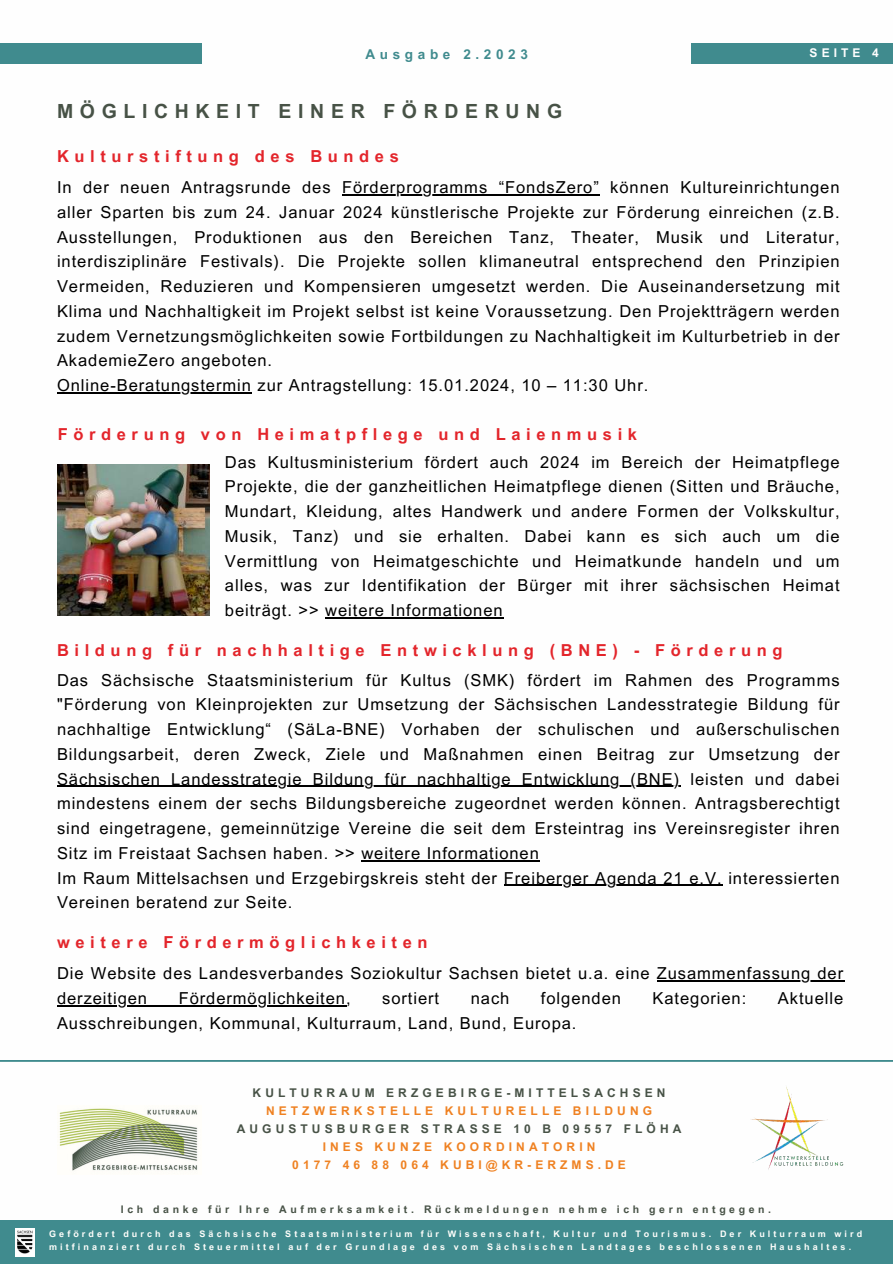
<style>
.page{position:relative;width:893px;height:1264px;background:#fff}
.page>*{position:absolute;margin:0;border:0;box-sizing:border-box;transform-origin:0 0}
.t1{font:700 19.5px "Arial MT Pro";letter-spacing:.34em;color:#475246}
.t2{font:16.5px/24.8px "Arial MT Pro";letter-spacing:.055em;color:#000}
.t3{font:700 16.5px "Arial MT Pro";letter-spacing:.34em;color:#e3252b}
.t4{font:700 13.5px "Arial MT Pro";letter-spacing:.34em;color:#408b8e}
.t5{font:700 12px/18px "Arial MT Pro";letter-spacing:.34em;color:#ef8121;text-align:center}
.t6{font:700 12px "Arial MT Pro";letter-spacing:.34em;color:#475246}
.t7{font:700 12px "Arial MT Pro";letter-spacing:.34em;color:#fefefe}
.t8{font:700 10.5px "Arial MT Pro";letter-spacing:.34em;color:#475246}
.t9{font:700 9px/13.5px "Arial MT Pro";letter-spacing:.34em;color:#fefefb}
</style>
<div class="page">
<div style="left:0;top:43px;width:202px;height:21px;background:#408b8e"></div>
<div style="left:691px;top:43px;width:201px;height:21px;background:#408b8e"></div>
<svg style="left:0;top:1060px;width:892px;height:105px"></svg>
<div style="left:0;top:1220px;width:892px;height:43px;background:#408b8e"></div>
<img style="left:57px;top:1105px;width:144px;height:66px">
<img style="left:750px;top:1084px;width:93px;height:86px">
<img style="left:15px;top:1228px;width:19px;height:28px">
<img style="left:58px;top:464px;width:152px;height:151px">
<hr style="left:656px;top:980px;width:188px;height:1px;background:#000">
<hr style="left:57px;top:1005px;width:289px;height:1px;background:#000">
<hr style="left:342px;top:194px;width:257px;height:1px;background:#000">
<hr style="left:57px;top:392px;width:195px;height:1px;background:#000">
<hr style="left:325px;top:617px;width:178px;height:1px;background:#000">
<hr style="left:57px;top:785px;width:623px;height:1px;background:#000">
<hr style="left:361px;top:860px;width:179px;height:1px;background:#000">
<hr style="left:504px;top:884px;width:218px;height:1px;background:#000">
<p class="t4" style="left:365px;top:49px;width:164px">Ausgabe 2.2023</p>
<p class="t1" style="left:57px;top:103px;width:506px">MÖGLICHKEIT EINER FÖRDERUNG</p>
<p class="t7" style="left:809px;top:49px;width:71px">SEITE 4</p>
<p class="t3" style="left:57px;top:150px;width:343px">Kulturstiftung des Bundes</p>
<p class="t2" style="left:57px;top:177px;width:784px">In der neuen Antragsrunde des Förderprogramms “FondsZero” können Kultureinrichtungen aller Sparten bis zum 24. Januar 2024 künstlerische Projekte zur Förderung einreichen (z.B.<br>Ausstellungen, Produktionen aus den Bereichen Tanz, Theater, Musik und Literatur, interdisziplinäre Festivals). Die Projekte sollen klimaneutral entsprechend den Prinzipien Vermeiden, Reduzieren und Kompensieren umgesetzt werden. Die Auseinandersetzung mit Klima und Nachhaltigkeit im Projekt selbst ist keine Voraussetzung. Den Projektträgern werden zudem Vernetzungsmöglichkeiten sowie Fortbildungen zu Nachhaltigkeit im Kulturbetrieb in der AkademieZero angeboten.<br>Online-Beratungstermin zur Antragstellung: 15.01.2024, 10 – 11:30 Uhr.</p>
<p class="t3" style="left:58px;top:428px;width:580px">Förderung von Heimatpflege und Laienmusik</p>
<p class="t2" style="left:225px;top:451px;width:616px;text-align:justify">Das Kultusministerium fördert auch 2024 im Bereich der Heimatpflege Projekte, die der ganzheitlichen Heimatpflege dienen (Sitten und Bräuche, Mundart, Kleidung, altes Handwerk und andere Formen der Volkskultur, Musik, Tanz) und sie erhalten. Dabei kann es sich auch um die Vermittlung von Heimatgeschichte und Heimatkunde handeln und um alles, was zur Identifikation der Bürger mit ihrer sächsischen Heimat beiträgt. &gt;&gt; weitere Informationen</p>
<p class="t3" style="left:57px;top:644px;width:727px">Bildung für nachhaltige Entwicklung (BNE) - Förderung</p>
<p class="t2" style="left:57px;top:669px;width:784px">Das Sächsische Staatsministerium für Kultus (SMK) fördert im Rahmen des Programms "Förderung von Kleinprojekten zur Umsetzung der Sächsischen Landesstrategie Bildung für nachhaltige Entwicklung“ (SäLa-BNE) Vorhaben der schulischen und außerschulischen Bildungsarbeit, deren Zweck, Ziele und Maßnahmen einen Beitrag zur Umsetzung der Sächsischen Landesstrategie Bildung für nachhaltige Entwicklung (BNE) leisten und dabei mindestens einem der sechs Bildungsbereiche zugeordnet werden können. Antragsberechtigt sind eingetragene, gemeinnützige Vereine die seit dem Ersteintrag ins Vereinsregister ihren Sitz im Freistaat Sachsen haben. &gt;&gt; weitere Informationen<br>Im Raum Mittelsachsen und Erzgebirgskreis steht der Freiberger Agenda 21 e.V. interessierten Vereinen beratend zur Seite.</p>
<p class="t3" style="left:57px;top:935px;width:372px">weitere Fördermöglichkeiten</p>
<p class="t2" style="left:57px;top:963px;width:787px">Die Website des Landesverbandes Soziokultur Sachsen bietet u.a. eine Zusammenfassung der derzeitigen</p>
<p class="t2" style="left:179px;top:987px;width:173px">Fördermöglichkeiten,</p>
<p class="t2" style="left:382px;top:987px;width:58px">sortiert</p>
<p class="t2" style="left:471px;top:987px;width:40px">nach</p>
<p class="t2" style="left:541px;top:987px;width:81px">folgenden</p>
<p class="t2" style="left:652px;top:987px;width:95px">Kategorien:</p>
<p class="t2" style="left:777px;top:987px;width:67px">Aktuelle</p>
<p class="t2" style="left:57px;top:1012px;width:521px">Ausschreibungen, Kommunal, Kulturraum, Land, Bund, Europa.</p>
<p class="t6" style="left:252px;top:1088px;width:414px">KULTURRAUM ERZGEBIRGE-MITTELSACHSEN</p>
<p class="t5" style="left:266px;top:1103px;width:387px">NETZWERKSTELLE KULTURELLE BILDUNG</p>
<p class="t6" style="left:237px;top:1124px;width:446px">AUGUSTUSBURGER STRASSE 10 B 09557 FLÖHA</p>
<p class="t5" style="left:292px;top:1139px;width:335px">INES KUNZE KOORDINATORIN<br>0177 46 88 064 KUBI@KR-ERZMS.DE</p>
<p class="t8" style="left:121px;top:1205px;width:651px">Ich danke für Ihre Aufmerksamkeit. Rückmeldungen nehme ich gern entgegen.</p>
<p class="t9" style="left:49px;top:1227px;width:814px">Gefördert durch das Sächsische Staatsministerium für Wissenschaft, Kultur und Tourismus. Der Kulturraum wird mitfinanziert durch Steuermittel auf der Grundlage des vom Sächsischen Landtages beschlossenen Haushaltes.</p>
</div>
